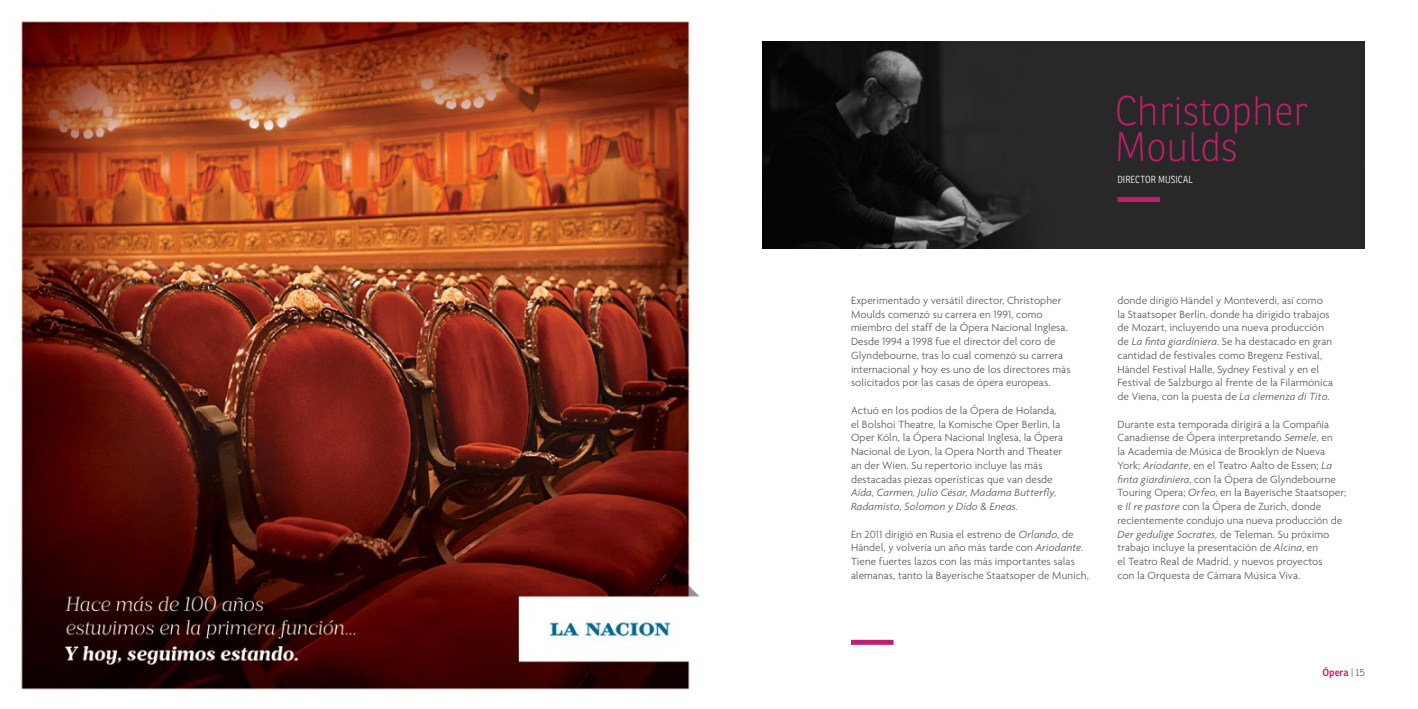
<style>
.page{position:relative;width:1418px;height:709px;background:#fff}
.page>*{position:absolute;margin:0;border:0;box-sizing:border-box;transform-origin:0 0}
.t1{font:100 40px/36.2px "Ronnia";color:#bf206e}
.t2{font:300 11.25px/13.8px "Agenda";letter-spacing:.005em;color:#58595b}
.t3{font:italic 300 11.25px/13.8px "Agenda";letter-spacing:.015em;color:#58595b}
.t4{font:300 10px "Ronnia Cond";letter-spacing:.01em;color:#fff}
.t5{font:600 10px "Ronnia";color:#bf206e}
.s1{font-style:italic}
.s2{font-weight:300;color:#58595b}
</style>
<div class="page">
<img style="left:762px;top:41px;width:602px;height:208px">
<div style="left:851px;top:640px;width:42px;height:5px;background:#bf206e"></div>
<div style="left:1117px;top:197px;width:42px;height:5px;background:#bf206e"></div>
<img style="left:20px;top:21px;width:680px;height:669px">
<h1 class="t1" style="left:1114px;top:93px;width:195px">Christopher<br>Moulds</h1>
<p class="t4" style="left:1117px;top:173px;width:77px">DIRECTOR MUSICAL</p>
<p class="t2" style="left:851px;top:293px;width:221px">Experimentado y versátil director, Christopher Moulds comenzó su carrera en 1991, como miembro del staff de la Ópera Nacional Inglesa.<br>Desde 1994 a 1998 fue el director del coro de Glyndebourne, tras lo cual comenzó su carrera internacional y hoy es uno de los directores más solicitados por las casas de ópera europeas.</p>
<p class="t2" style="left:851px;top:403px;width:214px">Actuó en los podios de la Ópera de Holanda, el Bolshoi Theatre, la Komische Oper Berlin, la Oper Köln, la Ópera Nacional Inglesa, la Ópera Nacional de Lyon, la Opera North and Theater an der Wien. Su repertorio incluye las más destacadas piezas operísticas que van desde</p>
<p class="t3" style="left:851px;top:486px;width:207px">Aída, Carmen, Julio César, Madama Butterfly,<br>Radamisto, Solomon y Dido &amp; Eneas.</p>
<p class="t2" style="left:851px;top:527px;width:239px">En 2011 dirigió en Rusia el estreno de <span class="s1">Orlando</span>, de Händel, y volvería un año más tarde con <span class="s1">Ariodante</span>.<br>Tiene fuertes lazos con las más importantes salas alemanas, tanto la Bayerische Staatsoper de Munich,</p>
<p class="t2" style="left:1117px;top:293px;width:217px">donde dirigió Händel y Monteverdi, así como la Staatsoper Berlin, donde ha dirigido trabajos de Mozart, incluyendo una nueva producción de <span class="s1">La finta giardiniera</span>. Se ha destacado en gran cantidad de festivales como Bregenz Festival, Händel Festival Halle, Sydney Festival y en el Festival de Salzburgo al frente de la Filarmónica de Viena, con la puesta de <span class="s1">La clemenza di Tito.</span></p>
<p class="t2" style="left:1117px;top:417px;width:230px">Durante esta temporada dirigirá a la Compañía Canadiense de Ópera interpretando <span class="s1">Semele,</span> en<br>la Academia de Música de Brooklyn de Nueva York; <span class="s1">Ariodante</span>, en el Teatro Aalto de Essen; <span class="s1">La finta giardiniera</span>, con la Ópera de Glyndebourne Touring Opera; <span class="s1">Orfeo</span>, en la Bayerische Staatsoper; e <span class="s1">Il re pastore</span> con la Ópera de Zurich, donde recientemente condujo una nueva producción de <span class="s1">Der gedulige Socrates,</span> de Teleman. Su próximo trabajo incluye la presentación de <span class="s1">Alcina</span>, en<br>el Teatro Real de Madrid, y nuevos proyectos<br>con la Orquesta de Cámara Música Viva.</p>
<p class="t5" style="left:1322px;top:666px;width:44px">Ópera <span class="s2">| 15</span></p>
</div>
